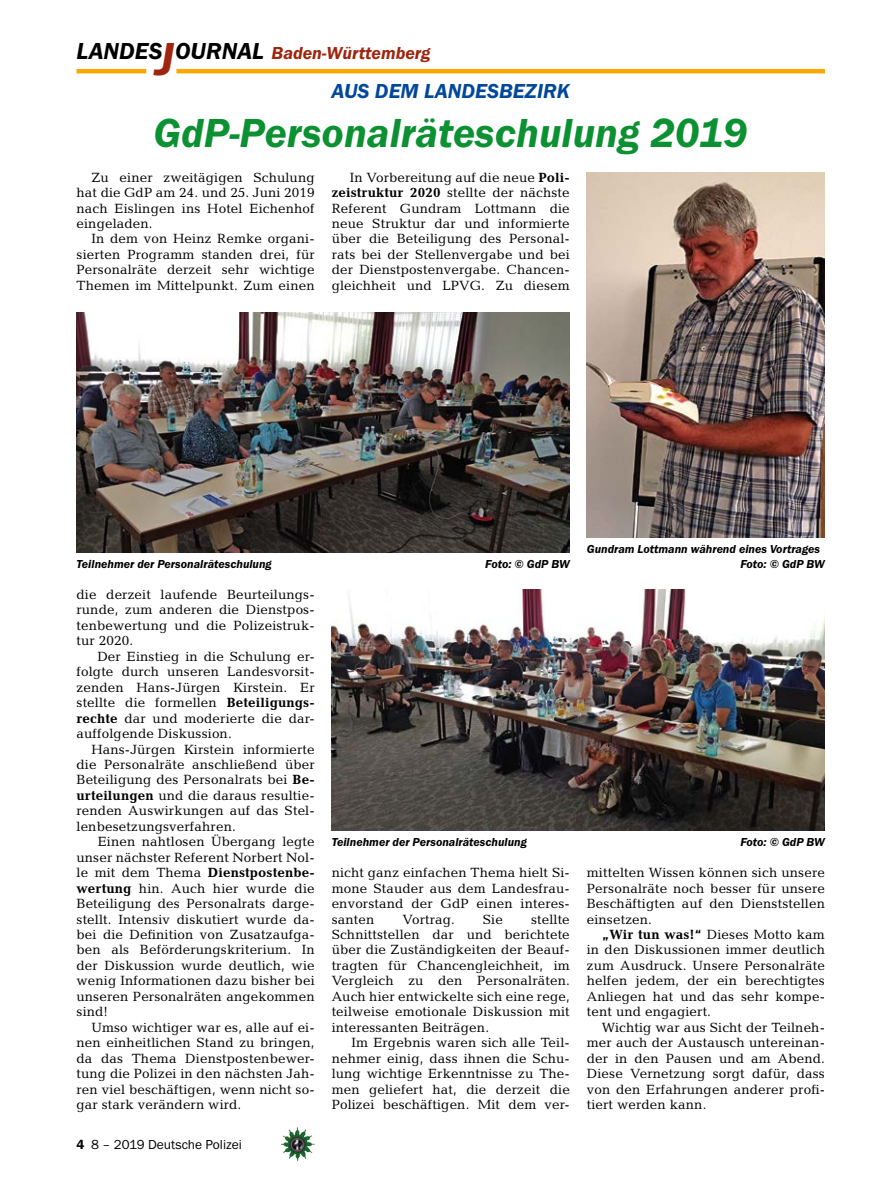
<style>
.page{position:relative;width:893px;height:1191px;background:#fff}
.page>*{position:absolute;margin:0;border:0;box-sizing:border-box;transform-origin:0 0}
._02__HEADLINE_3spalt{font:italic 600 42px "Franklin Gothic Itc T";color:#0c9132}
.t1{font:italic 600 24px "Franklin Gothic Itc T";color:#000}
._01__RUBRIKENZEILE_o{font:italic 600 21px "Franklin Gothic Itc T";color:#00489c}
.t2{font:italic 600 18px "Franklin Gothic Itc T";color:#9e260f}
._09__GRUNDTEXT___Blo{font:13.5px/15.5px "Candida";letter-spacing:.01em;color:#000;text-align:justify}
.t3{font:13.5px "Franklin Gothic Itc T";color:#000}
._12__BILDUNTERSCHRIF{font:italic 600 12px "Franklin Gothic Itc T";color:#000}
.s1{font-size:48px;color:#9e260f}
.s2{font-weight:700}
.s3{font-weight:600}
</style>
<div class="page">
<img style="left:281px;top:1128px;width:16px;height:24px">
<hr style="left:77px;top:69px;width:69px;height:4px;background:#f9a900">
<hr style="left:176px;top:69px;width:649px;height:4px;background:#f9a900">
<img style="left:587px;top:172px;width:238px;height:365px">
<img style="left:77px;top:312px;width:493px;height:240px">
<img style="left:332px;top:590px;width:493px;height:240px">
<p class="t1" style="left:77px;top:37px;width:189px">LANDES<span class="s1">J</span>OURNAL</p>
<p class="t2" style="left:272px;top:42px;width:160px">Baden-Württemberg</p>
<p class="_01__RUBRIKENZEILE_o" style="left:332px;top:79px;width:240px">AUS DEM LANDESBEZIRK</p>
<p class="_02__HEADLINE_3spalt" style="left:153px;top:109px;width:596px">GdP-Personalräteschulung 2019</p>
<p class="_09__GRUNDTEXT___Blo" style="left:77px;top:169px;width:240px;text-indent:15px">Zu einer zweitägigen Schulung hat die GdP am 24. und 25. Juni 2019 nach Eislingen ins Hotel Eichenhof eingeladen.</p>
<p class="_09__GRUNDTEXT___Blo" style="left:77px;top:231px;width:240px;text-indent:15px">In dem von Heinz Remke organi&shy;sierten Programm standen drei, für Personalräte derzeit sehr wichtige Themen im Mittelpunkt. Zum einen</p>
<p class="_09__GRUNDTEXT___Blo" style="left:332px;top:169px;width:240px;text-indent:18px">In Vorbereitung auf die neue <span class="s2">Poli&shy;zeistruktur 2020</span> stellte der nächste Referent Gundram Lottmann die neue Struktur dar und informierte über die Beteiligung des Personal&shy;rats bei der Stellenvergabe und bei der Dienstpostenvergabe. Chancen&shy;gleichheit und LPVG. Zu diesem</p>
<p class="_12__BILDUNTERSCHRIF" style="left:587px;top:541px;width:235px">Gundram Lottmann während eines Vortrages</p>
<p class="_12__BILDUNTERSCHRIF" style="left:77px;top:557px;width:197px">Teilnehmer der Personalräteschulung</p>
<p class="_12__BILDUNTERSCHRIF" style="left:485px;top:557px;width:86px">Foto: © GdP BW</p>
<p class="_12__BILDUNTERSCHRIF" style="left:740px;top:557px;width:86px">Foto: © GdP BW</p>
<p class="_09__GRUNDTEXT___Blo" style="left:77px;top:586px;width:240px">die derzeit laufende Beurteilungs&shy;runde, zum anderen die Dienstpos&shy;tenbewertung und die Polizeistruk&shy;tur 2020.</p>
<p class="_09__GRUNDTEXT___Blo" style="left:77px;top:648px;width:240px;text-indent:21px">Der Einstieg in die Schulung er&shy;folgte durch unseren Landesvorsit&shy;zenden Hans-Jürgen Kirstein. Er stellte die formellen <span class="s2">Beteiligungs&shy;rechte</span> dar und moderierte die dar&shy;auffolgende Diskussion.</p>
<p class="_09__GRUNDTEXT___Blo" style="left:77px;top:741px;width:240px;text-indent:15px">Hans-Jürgen Kirstein informierte die Personalräte anschließend über Beteiligung des Personalrats bei <span class="s2">Be&shy;urteilungen</span> und die daraus resultie&shy;renden Auswirkungen auf das Stel&shy;lenbesetzungsverfahren.</p>
<p class="_09__GRUNDTEXT___Blo" style="left:77px;top:834px;width:240px;text-indent:21px">Einen nahtlosen Übergang legte unser nächster Referent Norbert Nol&shy;le mit dem Thema <span class="s2">Dienstpostenbe&shy;wertung</span> hin. Auch hier wurde die Beteiligung des Personalrats darge&shy;stellt. Intensiv diskutiert wurde da&shy;bei die Definition von Zusatzaufga&shy;ben als Beförderungskriterium. In der Diskussion wurde deutlich, wie wenig Informationen dazu bisher bei unseren Personalräten angekommen sind!</p>
<p class="_09__GRUNDTEXT___Blo" style="left:77px;top:1019px;width:240px;text-indent:15px">Umso wichtiger war es, alle auf ei&shy;nen einheitlichen Stand zu bringen, da das Thema Dienstpostenbewer&shy;tung die Polizei in den nächsten Jah&shy;ren viel beschäftigen, wenn nicht so&shy;gar stark verändern wird.</p>
<p class="t3" style="left:77px;top:1136px;width:167px"><span class="s3">4</span> 8 – 2019 Deutsche Polizei</p>
<p class="_12__BILDUNTERSCHRIF" style="left:332px;top:835px;width:197px">Teilnehmer der Personalräteschulung</p>
<p class="_12__BILDUNTERSCHRIF" style="left:740px;top:835px;width:86px">Foto: © GdP BW</p>
<p class="_09__GRUNDTEXT___Blo" style="left:332px;top:865px;width:240px">nicht ganz einfachen Thema hielt Si&shy;mone Stauder aus dem Landesfrau&shy;envorstand der GdP einen interes&shy;santen</p>
<p class="_09__GRUNDTEXT___Blo" style="left:332px;top:911px;width:240px;text-indent:199px">stellte Schnittstellen dar und berichtete über die Zuständigkeiten der Beauf&shy;tragten für Chancengleichheit, im Vergleich zu den Personalräten.<br>Auch hier entwickelte sich eine rege, teilweise emotionale Diskussion mit interessanten Beiträgen.</p>
<p class="_09__GRUNDTEXT___Blo" style="left:332px;top:1034px;width:240px;text-indent:20px">Im Ergebnis waren sich alle Teil&shy;nehmer einig, dass ihnen die Schu&shy;lung wichtige Erkenntnisse zu The&shy;men geliefert hat, die derzeit die Polizei beschäftigen. Mit dem ver-</p>
<p class="_09__GRUNDTEXT___Blo" style="left:402px;top:911px;width:54px">Vortrag.</p>
<p class="_09__GRUNDTEXT___Blo" style="left:483px;top:911px;width:22px">Sie</p>
<p class="_09__GRUNDTEXT___Blo" style="left:587px;top:865px;width:240px">mittelten Wissen können sich unsere Personalräte noch besser für unsere Beschäftigten auf den Dienststellen einsetzen.</p>
<p class="_09__GRUNDTEXT___Blo" style="left:587px;top:926px;width:240px;text-indent:15px"><span class="s2">„Wir tun was!“</span> Dieses Motto kam in den Diskussionen immer deutlich zum Ausdruck. Unsere Personalräte helfen jedem, der ein berechtigtes Anliegen hat und das sehr kompe&shy;tent und engagiert.</p>
<p class="_09__GRUNDTEXT___Blo" style="left:587px;top:1019px;width:240px;text-indent:15px">Wichtig war aus Sicht der Teilneh&shy;mer auch der Austausch untereinan&shy;der in den Pausen und am Abend.<br>Diese Vernetzung sorgt dafür, dass von den Erfahrungen anderer profi&shy;tiert werden kann.</p>
</div>
